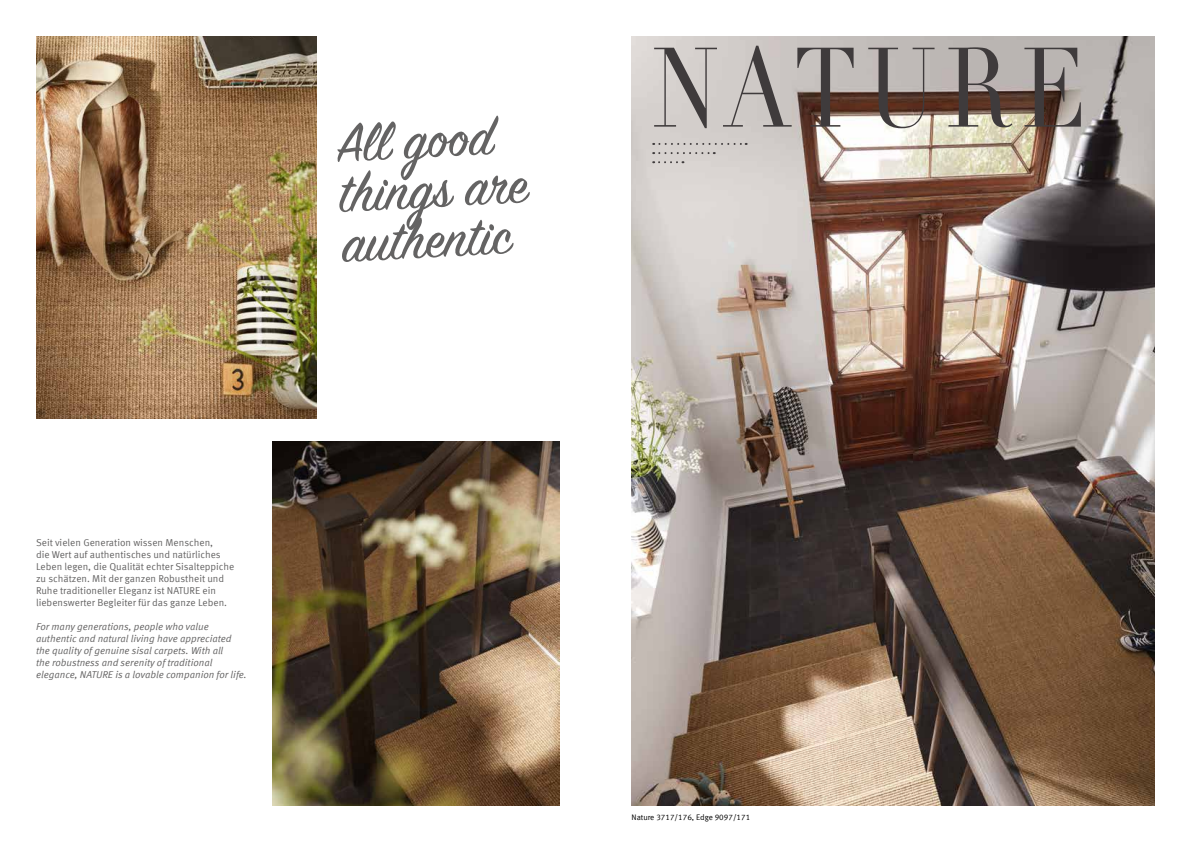
<style>
.page{position:relative;width:1191px;height:842px;background:#fff}
.page>*{position:absolute;margin:0;border:0;box-sizing:border-box;transform-origin:0 0}
.t1{font:110.9px "Didot";letter-spacing:.1em;color:#3f3b3c;scale:.83 1}
.t2{font:60px/50px "Sign Painter House Script";color:#646363}
.t3{font:10px/12px "Meta Offc Norm";color:#646363}
.t4{font:10px/12px "Meta Offc Norm Ita";color:#646363}
.t5{font:8px "Meta Offc Norm";color:#000}
</style>
<div class="page">
<img style="left:36px;top:36px;width:280px;height:383px">
<img style="left:631px;top:36px;width:524px;height:770px">
<img style="left:272px;top:441px;width:287px;height:365px">
<svg style="left:653px;top:143px;width:93px;height:2px"></svg>
<svg style="left:653px;top:152px;width:61px;height:2px"></svg>
<svg style="left:653px;top:161px;width:30px;height:2px"></svg>
<h2 class="t2" style="left:335px;top:124px;width:190px;rotate:-3deg">All goo d things ar e authentic</h2>
<h1 class="t1" style="left:652px;top:22px;width:525px">NATURE</h1>
<p class="t3" style="left:36px;top:537px;width:200px">Seit vielen Generation wissen Menschen,<br>die Wert auf authentisches und natürliches Leben legen, die Qualität echter Sisalteppiche zu schätzen. Mit der ganzen Robustheit und Ruhe traditioneller Eleganz ist NATURE ein liebenswerter Begleiter für das ganze Leben.</p>
<p class="t4" style="left:36px;top:621px;width:212px">For many generations, people who value authentic and natural living have appreciated the quality of genuine sisal carpets. With all<br>the robustness and serenity of traditional elegance, NATURE is a lovable companion for life.</p>
<p class="t5" style="left:631px;top:813px;width:120px">Nature 3717/176, Edge 9097/171</p>
</div>
